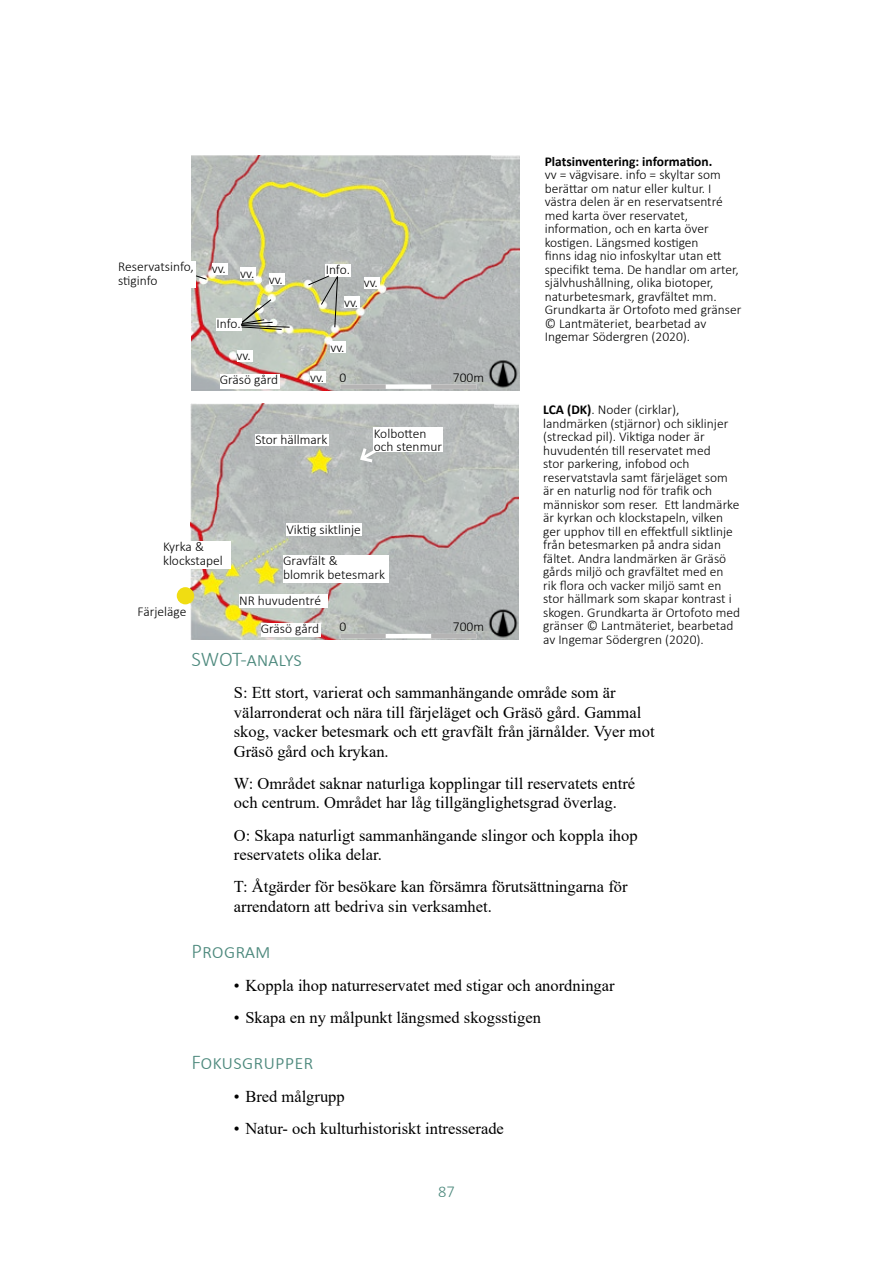
<style>
.page{position:relative;width:893px;height:1263px;background:#fff}
.page>*{position:absolute;margin:0;border:0;box-sizing:border-box;transform-origin:0 0}
.t1{font:300 21px "Calibri";color:#4d897d}
.t2{font:16.5px/19.5px "Times New Roman";color:#000}
.t3{font:300 16.5px "Calibri";color:#4d897d}
.t4{font:300 13.5px/13.5px "Calibri";color:#000}
.t5{font:700 13.5px "Calibri";color:#000}
.s1{font-weight:700}
</style>
<div class="page">
<img style="left:191px;top:404px;width:327px;height:236px">
<div style="left:283px;top:555px;width:106px;height:27px;background:#fff"></div>
<div style="left:261px;top:623px;width:60px;height:14px;background:#fff"></div>
<div style="left:239px;top:594px;width:88px;height:13px;background:#fff"></div>
<div style="left:286px;top:523px;width:76px;height:13px;background:#fff"></div>
<div style="left:255px;top:434px;width:74px;height:12px;background:#fff"></div>
<div style="left:374px;top:427px;width:69px;height:25px;background:#fff"></div>
<div style="left:163px;top:541px;width:67px;height:28px;background:#fff"></div>
<div style="left:177px;top:587px;width:17px;height:17px;background:#f0dd12;border-radius:50%"></div>
<svg style="left:358px;top:445px;width:21px;height:19px"></svg>
<img style="left:192px;top:156px;width:327px;height:234px">
<div style="left:220px;top:374px;width:60px;height:14px;background:#fff"></div>
<div style="left:212px;top:263px;width:16px;height:12px;background:#fff"></div>
<div style="left:240px;top:268px;width:16px;height:11px;background:#fff"></div>
<div style="left:364px;top:277px;width:16px;height:11px;background:#fff"></div>
<div style="left:344px;top:297px;width:16px;height:11px;background:#fff"></div>
<div style="left:269px;top:273px;width:16px;height:12px;background:#fff"></div>
<div style="left:330px;top:342px;width:16px;height:11px;background:#fff"></div>
<div style="left:310px;top:372px;width:16px;height:11px;background:#fff"></div>
<div style="left:237px;top:350px;width:16px;height:11px;background:#fff"></div>
<div style="left:217px;top:318px;width:25px;height:12px;background:#fff"></div>
<div style="left:118px;top:261px;width:78px;height:27px;background:#fff"></div>
<div style="left:326px;top:264px;width:25px;height:13px;background:#fff"></div>
<svg style="left:196px;top:275px;width:11px;height:5px"></svg>
<svg style="left:307px;top:275px;width:31px;height:53px;background:#b3b5a3"></svg>
<svg style="left:240px;top:299px;width:50px;height:31px;background:#afb2a4"></svg>
<img style="left:483px;top:354px;width:37px;height:37px">
<img style="left:483px;top:604px;width:36px;height:36px">
<svg style="left:340px;top:384px;width:137px;height:5px"></svg>
<svg style="left:340px;top:634px;width:137px;height:4px"></svg>
<p class="t4" style="left:118px;top:260px;width:77px">Reservatsinfo, stiginfo</p>
<p class="t4" style="left:326px;top:263px;width:26px">Info.</p>
<p class="t4" style="left:212px;top:264px;width:44px">vv. vv.</p>
<p class="t4" style="left:269px;top:272px;width:16px">vv.</p>
<p class="t4" style="left:364px;top:276px;width:16px">vv.</p>
<p class="t4" style="left:217px;top:316px;width:26px">Info.</p>
<p class="t4" style="left:237px;top:349px;width:16px">vv.</p>
<p class="t4" style="left:220px;top:373px;width:60px">Gräsö gård</p>
<p class="t4" style="left:344px;top:295px;width:16px">vv.</p>
<p class="t4" style="left:330px;top:340px;width:16px">vv.</p>
<p class="t4" style="left:310px;top:370px;width:16px">vv.</p>
<p class="t4" style="left:340px;top:371px;width:8px">0</p>
<p class="t4" style="left:453px;top:370px;width:33px">700m</p>
<p class="t4" style="left:255px;top:433px;width:74px">Stor hällmark</p>
<p class="t4" style="left:374px;top:426px;width:70px">Kolbotten och stenmur</p>
<p class="t4" style="left:163px;top:540px;width:61px">Kyrka &amp; klockstapel</p>
<p class="t4" style="left:138px;top:604px;width:50px">Färjeläge</p>
<p class="t4" style="left:286px;top:522px;width:76px">Viktig siktlinje</p>
<p class="t4" style="left:283px;top:554px;width:103px">Gravfält &amp;<br>blomrik betesmark</p>
<p class="t4" style="left:239px;top:593px;width:83px">NR huvudentré</p>
<p class="t4" style="left:261px;top:622px;width:60px">Gräsö gård</p>
<p class="t4" style="left:340px;top:620px;width:8px">0</p>
<p class="t4" style="left:453px;top:620px;width:33px">700m</p>
<p class="t5" style="left:545px;top:152px;width:169px">Platsinventering: information.</p>
<p class="t4" style="left:545px;top:168px;width:198px">vv = vägvisare. info = skyltar som berättar om natur eller kultur. I västra delen är en reservatsentré med karta över reservatet, information, och en karta över kostigen. Längsmed kostigen<br>finns idag nio infoskyltar utan ett specifikt tema. De handlar om arter, självhushållning, olika biotoper, naturbetesmark, gravfältet mm.<br>Grundkarta är Ortofoto med gränser © Lantmäteriet, bearbetad av<br>Ingemar Södergren (2020).</p>
<p class="t4" style="left:543px;top:403px;width:198px"><span class="s1">LCA (DK)</span>. Noder (cirklar), landmärken (stjärnor) och siklinjer (streckad pil). Viktiga noder är huvudentén till reservatet med<br>stor parkering, infobod och reservatstavla samt färjeläget som är en naturlig nod för trafik och människor som reser. Ett landmärke är kyrkan och klockstapeln, vilken ger upphov till en effektfull siktlinje från betesmarken på andra sidan fältet. Andra landmärken är Gräsö gårds miljö och gravfältet med en rik flora och vacker miljö samt en stor hällmark som skapar kontrast i skogen. Grundkarta är Ortofoto med gränser © Lantmäteriet, bearbetad av Ingemar Södergren (2020).</p>
<h1 class="t1" style="left:191px;top:646px;width:112px">SWOT-analys</h1>
<p class="t2" style="left:234px;top:682px;width:422px">S: Ett stort, varierat och sammanhängande område som är välarronderat och nära till färjeläget och Gräsö gård. Gammal skog, vacker betesmark och ett gravfält från järnålder. Vyer mot Gräsö gård och krykan.</p>
<p class="t2" style="left:234px;top:773px;width:403px">W: Området saknar naturliga kopplingar till reservatets entré och centrum. Området har låg tillgänglighetsgrad överlag.</p>
<p class="t2" style="left:234px;top:825px;width:405px">O: Skapa naturligt sammanhängande slingor och koppla ihop reservatets olika delar.</p>
<p class="t2" style="left:234px;top:877px;width:395px">T: Åtgärder för besökare kan försämra förutsättningarna för arrendatorn att bedriva sin verksamhet.</p>
<h1 class="t1" style="left:191px;top:938px;width:81px">Program</h1>
<p class="t2" style="left:234px;top:975px;width:382px">• Koppla ihop naturreservatet med stigar och anordningar</p>
<p class="t2" style="left:234px;top:1007px;width:309px">• Skapa en ny målpunkt längsmed skogsstigen</p>
<h1 class="t1" style="left:191px;top:1049px;width:124px">Fokusgrupper</h1>
<p class="t2" style="left:234px;top:1086px;width:112px">• Bred målgrupp</p>
<p class="t2" style="left:234px;top:1118px;width:272px">• Natur- och kulturhistoriskt intresserade</p>
<p class="t3" style="left:438px;top:1181px;width:18px">87</p>
</div>
